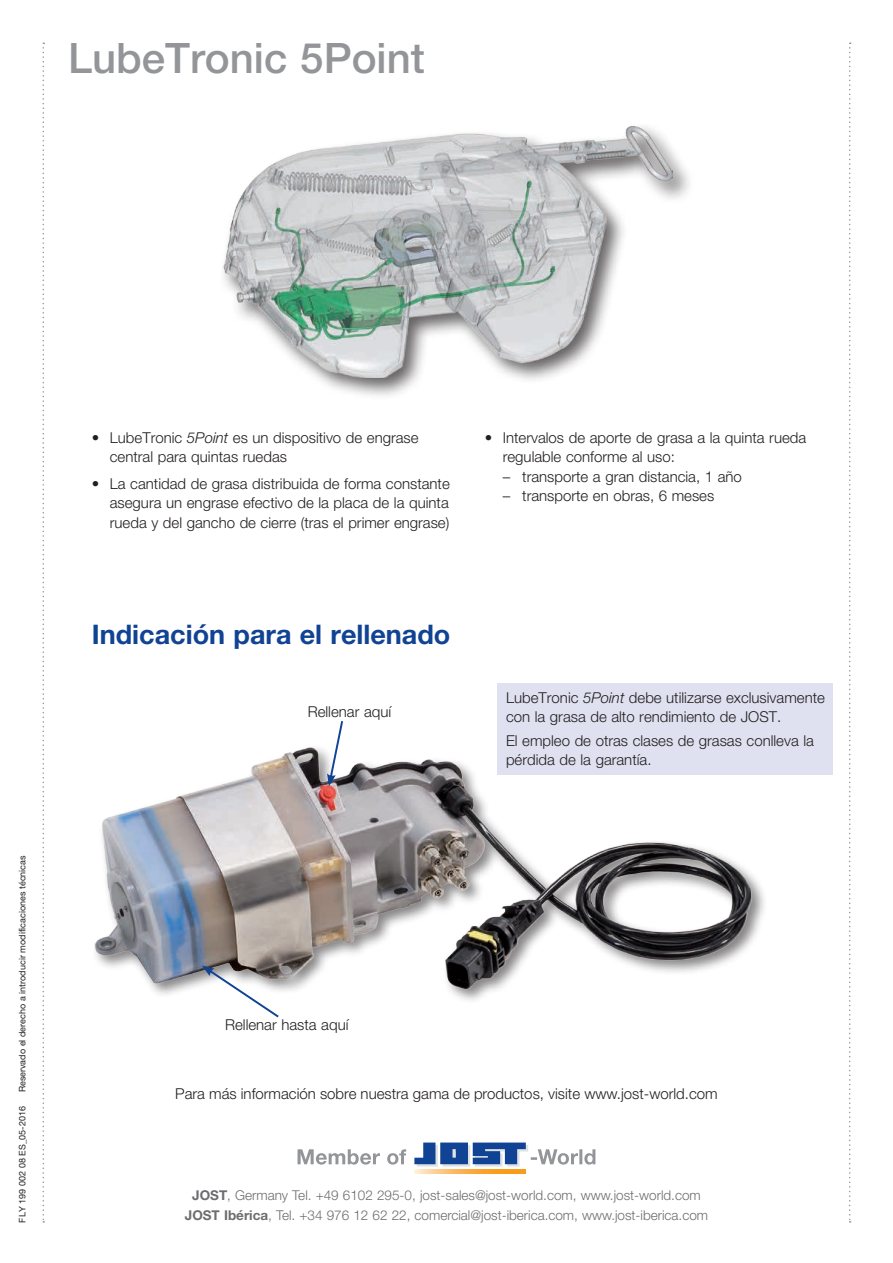
<style>
.page{position:relative;width:893px;height:1263px;background:#fff}
.page>*{position:absolute;margin:0;border:0;box-sizing:border-box;transform-origin:0 0}
.t1{font:500 42px "Helvetica Neue LT Pro";color:#939598}
.t2{font:700 27px "Helvetica Neue LT Pro";color:#114394}
.t3{font:300 15px/19.5px "Helvetica Neue LT Pro";color:#231f20}
.t4{font:300 13.5px "Helvetica Neue LT Pro";color:#6c6d70}
.t5{font:9px "Helvetica Neue LT Pro";color:#231f20}
.s1{font-style:italic}
.s2{font-weight:700}
</style>
<div class="page">
<img style="left:94px;top:747px;width:670px;height:254px">
<div style="left:219px;top:122px;width:475px;height:278px;background:#231f20;opacity:.7"></div>
<img style="left:223px;top:126px;width:449px;height:251px">
<svg style="left:327px;top:721px;width:17px;height:65px"></svg>
<svg style="left:202px;top:965px;width:79px;height:53px"></svg>
<svg style="left:414px;top:1169px;width:112px;height:5px"></svg>
<svg style="left:298px;top:1149px;width:108px;height:15px"></svg>
<svg style="left:414px;top:1142px;width:181px;height:24px"></svg>
<div style="left:497px;top:683px;width:336px;height:92px;background:#dfe1f0"></div>
<svg style="left:43px;top:43px;width:1px;height:1179px"></svg>
<svg style="left:849px;top:43px;width:2px;height:1179px"></svg>
<h1 class="t1" style="left:68px;top:32px;width:358px">LubeTronic 5Point</h1>
<p class="t5" style="left:17px;top:1092px;width:239px;rotate:-90deg">Reservado el derecho a introducir modificaciones técnicas</p>
<p class="t5" style="left:17px;top:1222px;width:118px;rotate:-90deg">FLY 199 002 08 ES_05-2016</p>
<p class="t3" style="left:110px;top:427px;width:310px;text-indent:-18px">• LubeTronic <span class="s1">5Point</span> es un dispositivo de engrase central para quintas ruedas</p>
<p class="t3" style="left:110px;top:473px;width:341px;text-align:justify;text-indent:-18px">• La cantidad de grasa distribuida de forma constante asegura un engrase efectivo de la placa de la quinta rueda y del gancho de cierre (tras el primer engrase)</p>
<p class="t3" style="left:503px;top:427px;width:305px;text-indent:-18px">• Intervalos de aporte de grasa a la quinta rueda regulable conforme al uso:</p>
<p class="t3" style="left:503px;top:466px;width:241px">– transporte a gran distancia, 1 año</p>
<p class="t3" style="left:503px;top:486px;width:213px">– transporte en obras, 6 meses</p>
<h2 class="t2" style="left:92px;top:618px;width:360px">Indicación para el rellenado</h2>
<p class="t3" style="left:308px;top:701px;width:85px">Rellenar aquí</p>
<p class="t3" style="left:506px;top:687px;width:320px">LubeTronic <span class="s1">5Point</span> debe utilizarse exclusivamente con la grasa de alto rendimiento de JOST.</p>
<p class="t3" style="left:506px;top:730px;width:309px">El empleo de otras clases de grasas conlleva la pérdida de la garantía.</p>
<p class="t3" style="left:225px;top:1014px;width:125px">Rellenar hasta aquí</p>
<p class="t3" style="left:175px;top:1083px;width:544px">Para más información sobre nuestra gama de productos, visite www.jost-world.com</p>
<p class="t4" style="left:192px;top:1187px;width:510px"><span class="s2">JOST</span>, Germany Tel. +49 6102 295-0, jost-sales@jost-world.com, www.jost-world.com</p>
<p class="t4" style="left:185px;top:1207px;width:525px"><span class="s2">JOST Ibérica</span>, Tel. +34 976 12 62 22, comercial@jost-iberica.com, www.jost-iberica.com</p>
</div>
